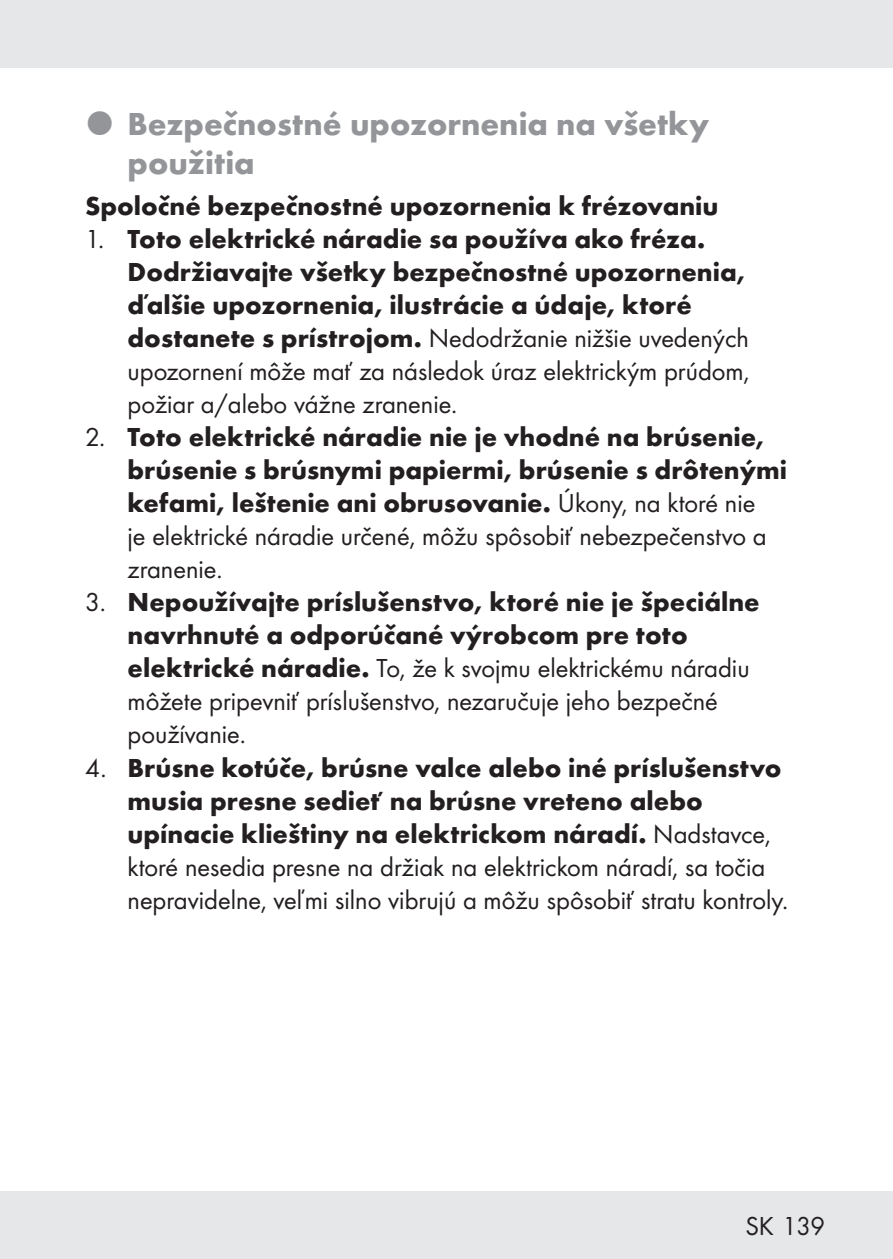
<style>
.page{position:relative;width:893px;height:1259px;background:#fff}
.page>*{position:absolute;margin:0;border:0;box-sizing:border-box;transform-origin:0 0}
.t1{font:700 33px/39px "Futura";color:#939598}
.Headline-03_SB__Powe{font:700 27px/33px "Futura";color:#231f20}
.t2{font:27px/33px "Futura Boo";color:#231f20}
.s1{font-family:"Futura Boo";font-weight:400}
.s2{font-family:"Futura";font-weight:700}
</style>
<div class="page">
<div style="left:0;top:1191px;width:893px;height:68px;background:#e6e7e9"></div>
<div style="left:0;top:0;width:893px;height:68px;background:#e6e7e9"></div>
<p class="t1" style="left:128px;top:102px;width:583px">Bezpečnostné upozornenia na všetky použitia</p>
<p class="Headline-03_SB__Powe" style="left:85px;top:188px;width:635px">Spoločné bezpečnostné upozornenia k frézovaniu</p>
<p class="Headline-03_SB__Powe" style="left:128px;top:221px;width:624px;text-indent:-43px"><span class="s1">1.</span> Toto elektrické náradie sa používa ako fréza.<br>Dodržiavajte všetky bezpečnostné upozornenia, ďalšie upozornenia, ilustrácie a údaje, ktoré dostanete s prístrojom. <span class="s1">Nedodržanie nižšie uvedených upozornení môže mať za následok úraz elektrickým prúdom, požiar a/alebo vážne zranenie.</span></p>
<p class="Headline-03_SB__Powe" style="left:128px;top:419px;width:661px;text-indent:-43px"><span class="s1">2.</span> Toto elektrické náradie nie je vhodné na brúsenie, brúsenie s brúsnymi papiermi, brúsenie s drôtenými kefami, leštenie ani obrusovanie. <span class="s1">Úkony, na ktoré nie<br>je elektrické náradie určené, môžu spôsobiť nebezpečenstvo a zranenie.</span></p>
<p class="Headline-03_SB__Powe" style="left:128px;top:584px;width:634px;text-indent:-43px"><span class="s1">3.</span> Nepoužívajte príslušenstvo, ktoré nie je špeciálne navrhnuté a odporúčané výrobcom pre toto elektrické náradie. <span class="s1">To, že k svojmu elektrickému náradiu môžete pripevniť príslušenstvo, nezaručuje jeho bezpečné používanie.</span></p>
<p class="t2" style="left:128px;top:749px;width:659px;text-indent:-43px">4. <span class="s2">Brúsne kotúče, brúsne valce alebo iné príslušenstvo musia presne sedieť na brúsne vreteno alebo upínacie klieštiny na elektrickom náradí.</span> Nadstavce, ktoré nesedia presne na držiak na elektrickom náradí, sa točia nepravidelne, veľmi silno vibrujú a môžu spôsobiť stratu kontroly.</p>
<p class="t2" style="left:745px;top:1208px;width:81px">SK 139</p>
</div>
